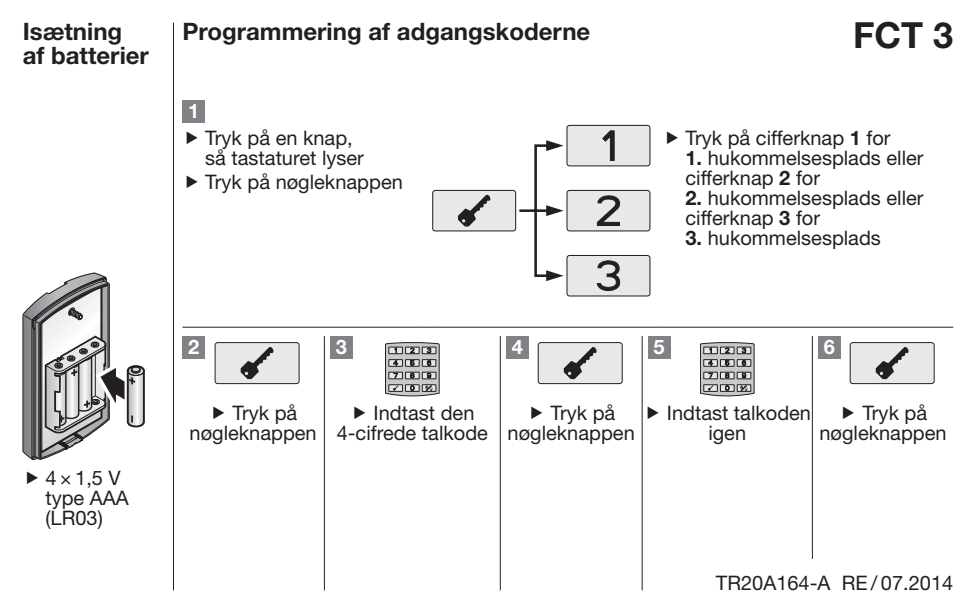
<style>
.page{position:relative;width:976px;height:613px;background:#fff}
.page>*{position:absolute;margin:0;border:0;box-sizing:border-box;transform-origin:0 0}
.t1{font:700 36px "Hoermann Helvetica Neue";color:#231f20}
.t2{font:700 24px/24px "Hoermann Helvetica Neue";color:#231f20}
.t3{font:20px/20px "Hoermann Helvetica Neue Rm";color:#231f20}
.t4{font:700 20px "Hoermann Helvetica Neue";color:#fff}
.s1{font-family:"Hoermann Helvetica Neue";font-weight:700}
</style>
<div class="page">
<hr style="left:173px;top:23px;width:1px;height:567px;background:#231f20">
<svg style="left:23px;top:272px;width:122px;height:187px"></svg>
<div style="left:131px;top:366px;width:10px;height:6px;border:1px solid #231f20;border-radius:2px"></div>
<hr style="left:182px;top:326px;width:238px;height:2px;background:#231f20">
<hr style="left:432px;top:326px;width:230px;height:2px;background:#231f20">
<hr style="left:662px;top:326px;width:290px;height:2px;background:#231f20">
<svg style="left:420px;top:326px;width:12px;height:2px"></svg>
<div style="left:432px;top:190px;width:83px;height:41px;background:#e7e8e8;border-radius:3px"></div>
<div style="left:432px;top:190px;width:84px;height:41px;border:1px solid #231f20;border-radius:3px"></div>
<svg style="left:458px;top:195px;width:32px;height:31px"></svg>
<div style="left:566px;top:125px;width:83px;height:41px;background:#e7e8e8;border-radius:3px"></div>
<div style="left:566px;top:125px;width:84px;height:41px;border:1px solid #231f20;border-radius:3px"></div>
<svg style="left:602px;top:130px;width:13px;height:31px"></svg>
<div style="left:566px;top:190px;width:83px;height:41px;background:#e7e8e8;border-radius:3px"></div>
<div style="left:566px;top:190px;width:84px;height:41px;border:1px solid #231f20;border-radius:3px"></div>
<svg style="left:596px;top:195px;width:25px;height:31px"></svg>
<div style="left:566px;top:255px;width:83px;height:41px;background:#e7e8e8;border-radius:3px"></div>
<div style="left:566px;top:255px;width:84px;height:41px;border:1px solid #231f20;border-radius:3px"></div>
<svg style="left:596px;top:260px;width:25px;height:32px"></svg>
<svg style="left:516px;top:140px;width:47px;height:141px"></svg>
<hr style="left:323px;top:336px;width:2px;height:254px;background:#231f20">
<hr style="left:499px;top:336px;width:2px;height:254px;background:#231f20">
<hr style="left:641px;top:336px;width:1px;height:254px;background:#231f20">
<hr style="left:811px;top:336px;width:1px;height:254px;background:#231f20">
<div style="left:215px;top:342px;width:84px;height:41px;background:#e7e8e8;border-radius:3px"></div>
<div style="left:214px;top:342px;width:85px;height:42px;border:1px solid #231f20;border-radius:3px"></div>
<svg style="left:240px;top:347px;width:33px;height:32px"></svg>
<svg style="left:385px;top:342px;width:54px;height:54px;background:#9e9e9f"></svg>
<div style="left:538px;top:342px;width:84px;height:41px;background:#e7e8e8;border-radius:3px"></div>
<div style="left:537px;top:342px;width:85px;height:42px;border:1px solid #231f20;border-radius:3px"></div>
<svg style="left:563px;top:347px;width:33px;height:32px"></svg>
<svg style="left:700px;top:342px;width:54px;height:54px;background:#9e9e9f"></svg>
<div style="left:849px;top:342px;width:84px;height:41px;background:#e7e8e8;border-radius:3px"></div>
<div style="left:849px;top:342px;width:85px;height:42px;border:1px solid #231f20;border-radius:3px"></div>
<svg style="left:875px;top:347px;width:33px;height:32px"></svg>
<div style="left:182px;top:100px;width:23px;height:22px;background:#808285"></div>
<div style="left:182px;top:336px;width:23px;height:22px;background:#808285"></div>
<div style="left:330px;top:336px;width:22px;height:22px;background:#808285"></div>
<div style="left:505px;top:336px;width:23px;height:22px;background:#808285"></div>
<div style="left:647px;top:336px;width:23px;height:22px;background:#808285"></div>
<div style="left:817px;top:336px;width:23px;height:22px;background:#808285"></div>
<div style="left:807px;top:558px;width:9px;height:32px;background:#fff"></div>
<p class="t2" style="left:23px;top:18px;width:128px">Isætning af batterier</p>
<p class="t2" style="left:182px;top:18px;width:409px">Programmering af adgangskoderne</p>
<p class="t4" style="left:188px;top:97px;width:13px">1</p>
<p class="t3" style="left:205px;top:127px;width:160px">Tryk på en knap, så tastaturet lyser</p>
<p class="t3" style="left:205px;top:171px;width:199px">Tryk på nøgleknappen</p>
<h1 class="t1" style="left:852px;top:10px;width:102px">FCT 3</h1>
<p class="t3" style="left:685px;top:127px;width:206px">Tryk på cifferknap <span class="s1">1</span> for</p>
<p class="t3" style="left:685px;top:147px;width:239px"><span class="s1">1.</span> hukommelsesplads eller cifferknap <span class="s1">2</span> for</p>
<p class="t3" style="left:685px;top:187px;width:239px"><span class="s1">2.</span> hukommelsesplads eller cifferknap <span class="s1">3</span> for</p>
<p class="t3" style="left:685px;top:227px;width:197px"><span class="s1">3.</span> hukommelsesplads</p>
<p class="t4" style="left:188px;top:333px;width:13px">2</p>
<p class="t4" style="left:336px;top:333px;width:13px">3</p>
<p class="t4" style="left:511px;top:333px;width:13px">4</p>
<p class="t4" style="left:653px;top:333px;width:13px">5</p>
<p class="t4" style="left:823px;top:333px;width:13px">6</p>
<p class="t3" style="left:45px;top:466px;width:85px">4×1,5 V type AAA (LR03)</p>
<p class="t3" style="left:189px;top:401px;width:129px;text-indent:43px">Tryk på nøgleknappen</p>
<p class="t3" style="left:336px;top:401px;width:153px;text-indent:37px">Indtast den<br>4-cifrede talkode</p>
<p class="t3" style="left:507px;top:401px;width:129px;text-indent:43px">Tryk på nøgleknappen</p>
<p class="t3" style="left:708px;top:401px;width:104px;text-indent:-41px">Indtast talkoden igen</p>
<p class="t3" style="left:819px;top:401px;width:129px;text-indent:43px">Tryk på nøgleknappen</p>
<p class="t3" style="left:715px;top:571px;width:239px">TR20A164-A RE / 07.2014</p>
</div>
